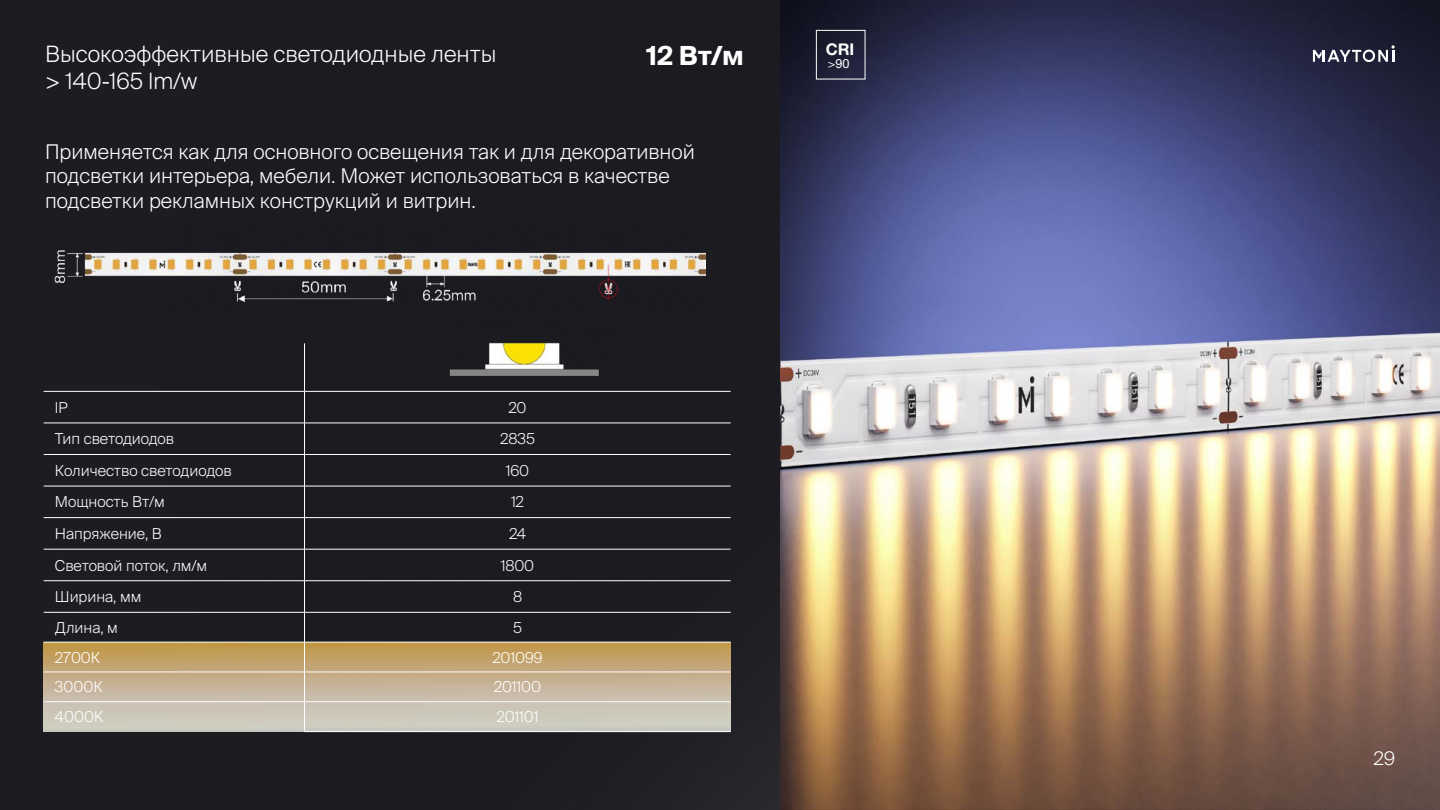
<style>
.page{position:relative;width:1440px;height:810px;background:#fff}
.page>*{position:absolute;margin:0;border:0;box-sizing:border-box;transform-origin:0 0}
.t1{font:700 26.25px "Suisse Intl";color:#fff}
.t2{font:300 22.5px/27px "Suisse Intl";color:#fff}
.t3{font:300 20.25px/24.3px "Suisse Intl";color:#fff}
.t4{font:300 18.75px "Suisse Intl";color:#fff}
.t5{font:700 16.2px "Helvetica Neue Cyr";color:#fff}
.t6{font:300 15px "Suisse Intl";color:#fff}
.t7{font:12.67px "Helvetica Neue Cyr";color:#fff}
</style>
<div class="page">
<div style="left:0;top:0;width:781px;height:810px;background:#1b1b21"></div>
<img style="left:781px;top:0;width:659px;height:810px">
<svg style="left:1313px;top:45px;width:82px;height:17px"></svg>
<img style="left:44px;top:643px;width:686px;height:89px">
<hr style="left:304px;top:423px;width:427px;height:1px;background:#fff">
<hr style="left:304px;top:454px;width:427px;height:1px;background:#fff">
<hr style="left:304px;top:486px;width:427px;height:1px;background:#fff">
<hr style="left:304px;top:517px;width:427px;height:1px;background:#fff">
<hr style="left:304px;top:549px;width:427px;height:1px;background:#fff">
<hr style="left:304px;top:581px;width:427px;height:1px;background:#fff">
<hr style="left:304px;top:612px;width:427px;height:1px;background:#fff">
<hr style="left:304px;top:642px;width:427px;height:1px;background:#fff">
<hr style="left:304px;top:672px;width:427px;height:1px;background:#fff">
<hr style="left:304px;top:702px;width:427px;height:1px;background:#fff">
<hr style="left:304px;top:731px;width:427px;height:1px;background:#fff">
<hr style="left:304px;top:391px;width:1px;height:32px;background:#fff">
<hr style="left:304px;top:423px;width:1px;height:31px;background:#fff">
<hr style="left:304px;top:455px;width:1px;height:31px;background:#fff">
<hr style="left:304px;top:486px;width:1px;height:32px;background:#fff">
<hr style="left:304px;top:518px;width:1px;height:31px;background:#fff">
<hr style="left:304px;top:549px;width:1px;height:32px;background:#fff">
<hr style="left:304px;top:581px;width:1px;height:31px;background:#fff">
<hr style="left:304px;top:612px;width:1px;height:30px;background:#fff">
<hr style="left:304px;top:642px;width:1px;height:30px;background:#fff">
<hr style="left:304px;top:672px;width:1px;height:30px;background:#fff">
<hr style="left:304px;top:702px;width:1px;height:30px;background:#fff">
<hr style="left:44px;top:423px;width:261px;height:1px;background:#fff">
<hr style="left:44px;top:454px;width:261px;height:1px;background:#fff">
<hr style="left:44px;top:486px;width:261px;height:1px;background:#fff">
<hr style="left:44px;top:517px;width:261px;height:1px;background:#fff">
<hr style="left:44px;top:549px;width:261px;height:1px;background:#fff">
<hr style="left:44px;top:581px;width:261px;height:1px;background:#fff">
<hr style="left:44px;top:612px;width:261px;height:1px;background:#fff">
<hr style="left:44px;top:642px;width:261px;height:1px;background:#fff">
<hr style="left:44px;top:672px;width:261px;height:1px;background:#fff">
<hr style="left:44px;top:391px;width:261px;height:1px;background:#fff">
<hr style="left:304px;top:391px;width:427px;height:1px;background:#fff">
<hr style="left:304px;top:343px;width:1px;height:48px;background:#fff">
<hr style="left:44px;top:702px;width:261px;height:1px;background:#fff">
<img style="left:429px;top:320px;width:190px;height:61px">
<img style="left:44px;top:220px;width:662px;height:94px">
<div style="left:816px;top:30px;width:49px;height:49px;border:1px solid #fff"></div>
<h2 class="t2" style="left:45px;top:41px;width:453px">Высокоэффективные светодиодные ленты &gt; 140-165 lm/w</h2>
<h1 class="t1" style="left:646px;top:40px;width:99px">12 Вт/м</h1>
<h3 class="t3" style="left:45px;top:140px;width:651px">Применяется как для основного освещения так и для декоративной подсветки интерьера, мебели. Может использоваться в качестве подсветки рекламных конструкций и витрин.</h3>
<p class="t6" style="left:55px;top:399px;width:14px">IP</p>
<p class="t6" style="left:509px;top:399px;width:20px">20</p>
<p class="t6" style="left:55px;top:430px;width:121px">Тип светодиодов</p>
<p class="t6" style="left:500px;top:430px;width:36px">2835</p>
<p class="t6" style="left:55px;top:462px;width:178px">Количество светодиодов</p>
<p class="t6" style="left:506px;top:462px;width:25px">160</p>
<p class="t6" style="left:55px;top:494px;width:112px">Мощность Вт/м</p>
<p class="t6" style="left:511px;top:494px;width:15px">12</p>
<p class="t6" style="left:55px;top:525px;width:109px">Напряжение, В</p>
<p class="t6" style="left:509px;top:525px;width:19px">24</p>
<p class="t6" style="left:55px;top:557px;width:154px">Световой поток, лм/м</p>
<p class="t6" style="left:501px;top:557px;width:35px">1800</p>
<p class="t6" style="left:55px;top:588px;width:88px">Ширина, мм</p>
<p class="t6" style="left:513px;top:588px;width:11px">8</p>
<p class="t6" style="left:55px;top:619px;width:65px">Длина, м</p>
<p class="t6" style="left:513px;top:619px;width:10px">5</p>
<p class="t6" style="left:55px;top:649px;width:47px">2700К</p>
<p class="t6" style="left:492px;top:649px;width:52px">201099</p>
<p class="t6" style="left:55px;top:679px;width:49px">3000К</p>
<p class="t6" style="left:494px;top:679px;width:49px">201100</p>
<p class="t6" style="left:55px;top:708px;width:50px">4000K</p>
<p class="t6" style="left:497px;top:708px;width:44px">201101</p>
<p class="t5" style="left:826px;top:40px;width:30px">CRI</p>
<p class="t7" style="left:828px;top:57px;width:23px">&gt;90</p>
<p class="t4" style="left:1373px;top:748px;width:23px">29</p>
</div>
